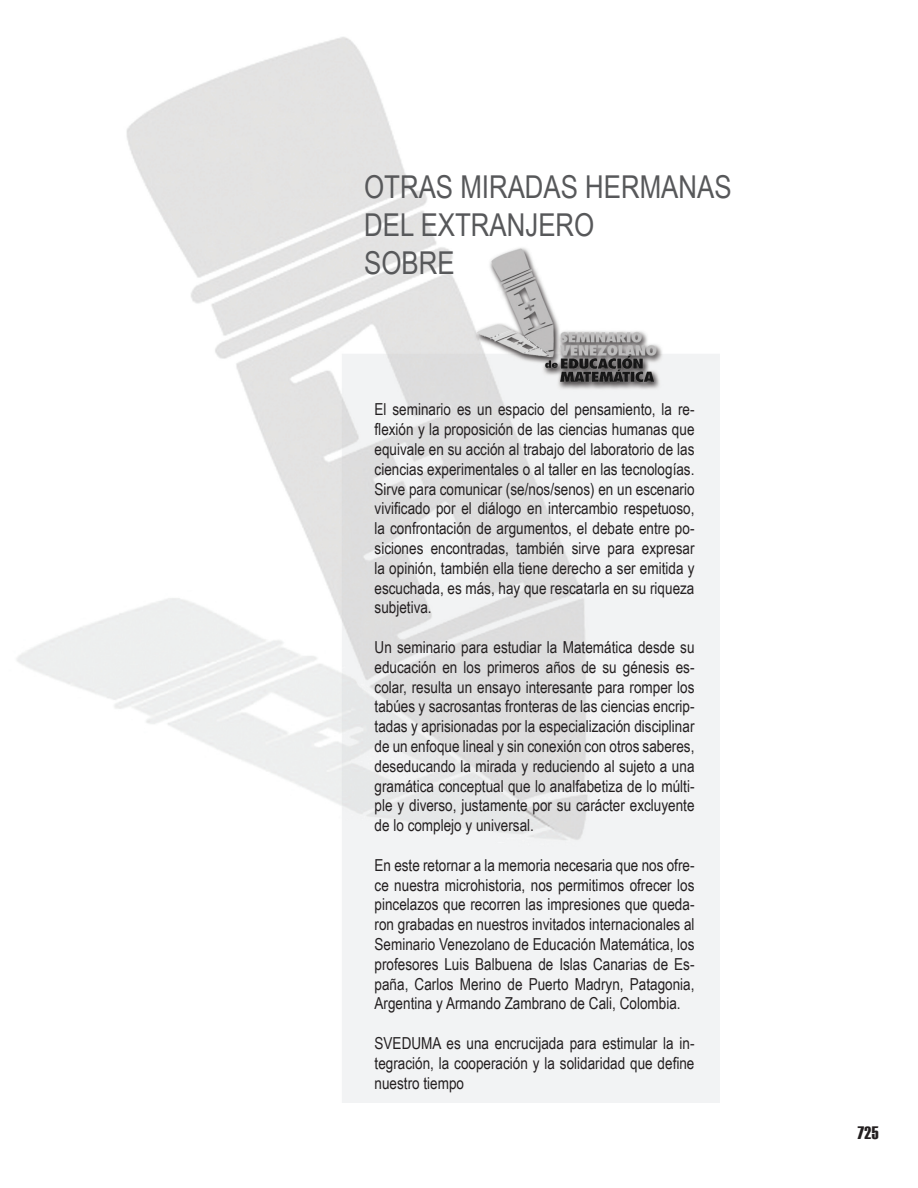
<style>
.page{position:relative;width:918px;height:1188px;background:#fff}
.page>*{position:absolute;margin:0;border:0;box-sizing:border-box;transform-origin:0 0}
.t1{font:31.5px/37.8px "Arial Narrow";color:#57585a}
.t2{font:18px "Haettenschweiler";color:#231f20}
.t3{font:16.5px/19.8px "Arial Narrow";color:#231f20;text-align:justify}
</style>
<div class="page">
<img style="left:17px;top:37px;width:702px;height:1066px">
<h1 class="t1" style="left:364px;top:167px;width:369px">OTRAS MIRADAS HERMANAS<br>DEL EXTRANJERO<br>SOBRE</h1>
<p class="t3" style="left:375px;top:399px;width:321px">El seminario es un espacio del pensamiento, la re&shy;flexión y la proposición de las ciencias humanas que equivale en su acción al trabajo del laboratorio de las ciencias experimentales o al taller en las tecnologías.<br>Sirve para comunicar (se/nos/senos) en un escenario vivificado por el diálogo en intercambio respetuoso, la confrontación de argumentos, el debate entre po&shy;siciones encontradas, también sirve para expresar la opinión, también ella tiene derecho a ser emitida y escuchada, es más, hay que rescatarla en su riqueza subjetiva.</p>
<p class="t3" style="left:375px;top:637px;width:321px">Un seminario para estudiar la Matemática desde su educación en los primeros años de su génesis es&shy;colar, resulta un ensayo interesante para romper los tabúes y sacrosantas fronteras de las ciencias encrip&shy;tadas y aprisionadas por la especialización disciplinar de un enfoque lineal y sin conexión con otros saberes, deseducando la mirada y reduciendo al sujeto a una gramática conceptual que lo analfabetiza de lo múlti&shy;ple y diverso, justamente por su carácter excluyente de lo complejo y universal.</p>
<p class="t3" style="left:375px;top:855px;width:321px">En este retornar a la memoria necesaria que nos ofre&shy;ce nuestra microhistoria, nos permitimos ofrecer los pincelazos que recorren las impresiones que queda&shy;ron grabadas en nuestros invitados internacionales al Seminario Venezolano de Educación Matemática, los profesores Luis Balbuena de Islas Canarias de Es&shy;paña, Carlos Merino de Puerto Madryn, Patagonia, Argentina y Armando Zambrano de Cali, Colombia.</p>
<p class="t3" style="left:375px;top:1033px;width:321px">SVEDUMA es una encrucijada para estimular la in&shy;tegración, la cooperación y la solidaridad que define nuestro tiempo</p>
<p class="t2" style="left:857px;top:1121px;width:23px">725</p>
</div>
